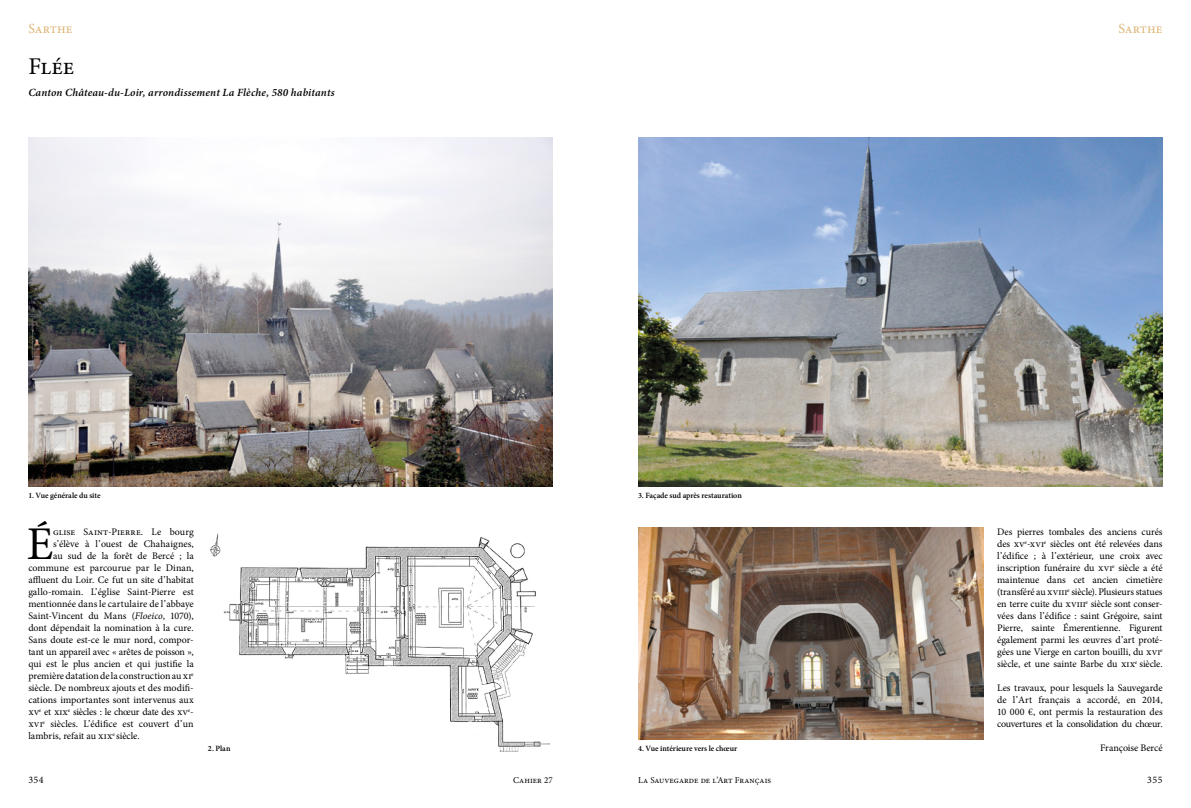
<style>
.page{position:relative;width:1191px;height:808px;background:#fff}
.page>*{position:absolute;margin:0;border:0;box-sizing:border-box;transform-origin:0 0}
.t1{font:46.9px "Minion Pro";color:#000}
.t2{font:24px "Minion Pro";color:#000}
.t3{font:14px "Minion Pro";letter-spacing:.005em;color:#dfb676}
.t4{font:italic 600 11px "Minion Pro";letter-spacing:.015em;color:#000}
.t5{font:10px/12px "Minion Pro";color:#000;text-align:justify}
.t6{font:9px "Minion Pro";letter-spacing:.005em;color:#000}
.t7{font:600 8px "Minion Pro";letter-spacing:-.005em;color:#000}
.s1{font-style:italic}
</style>
<div class="page">
<img style="left:28px;top:138px;width:525px;height:348px">
<img style="left:210px;top:533px;width:341px;height:218px">
<img style="left:638px;top:138px;width:524px;height:348px">
<img style="left:638px;top:528px;width:345px;height:211px">
<h3 class="t3" style="left:28px;top:20px;width:46px">Sarthe</h3>
<h3 class="t3" style="left:1118px;top:20px;width:46px">Sarthe</h3>
<h2 class="t2" style="left:28px;top:50px;width:48px">Flée</h2>
<p class="t4" style="left:28px;top:85px;width:308px">Canton Château-du-Loir, arrondissement La Flèche, 580 habitants</p>
<p class="t7" style="left:28px;top:490px;width:74px">1. Vue générale du site</p>
<h1 class="t1" style="left:27px;top:513px;width:28px">É</h1>
<p class="t5" style="left:53px;top:526px;width:142px">glise Saint-Pierre. Le bourg</p>
<p class="t5" style="left:53px;top:538px;width:142px">s’élève à l’ouest de Chahaignes,</p>
<p class="t5" style="left:53px;top:550px;width:142px">au sud de la forêt de Bercé ; la</p>
<p class="t5" style="left:28px;top:562px;width:167px">commune est parcourue par le Dinan,</p>
<p class="t5" style="left:28px;top:574px;width:167px">affluent du Loir. Ce fut un site d’habitat</p>
<p class="t5" style="left:28px;top:586px;width:167px">gallo-romain. L’église Saint-Pierre est</p>
<p class="t5" style="left:28px;top:598px;width:167px">mentionnée dans le cartulaire de l’abbaye</p>
<p class="t5" style="left:28px;top:610px;width:167px">Saint-Vincent du Mans (<span class="s1">Floeico</span>, 1070),</p>
<p class="t5" style="left:28px;top:622px;width:167px">dont dépendait la nomination à la cure.</p>
<p class="t5" style="left:28px;top:634px;width:167px">Sans doute est-ce le mur nord, compor-</p>
<p class="t5" style="left:28px;top:646px;width:167px">tant un appareil avec « arêtes de poisson »,</p>
<p class="t5" style="left:28px;top:658px;width:167px">qui est le plus ancien et qui justifie la</p>
<p class="t5" style="left:28px;top:670px;width:167px">première datation de la construction au xi<sup>e</sup></p>
<p class="t5" style="left:28px;top:682px;width:167px">siècle. De nombreux ajouts et des modifi-</p>
<p class="t5" style="left:28px;top:694px;width:167px">cations importantes sont intervenus aux</p>
<p class="t5" style="left:28px;top:706px;width:167px">xv<sup>e</sup> et xix<sup>e</sup> siècles : le chœur date des xv<sup>e</sup>-</p>
<p class="t5" style="left:28px;top:718px;width:167px">xvi<sup>e</sup> siècles. L’édifice est couvert d’un</p>
<p class="t5" style="left:28px;top:730px;width:113px">lambris, refait au xix<sup>e</sup> siècle.</p>
<p class="t7" style="left:208px;top:743px;width:24px">2. Plan</p>
<p class="t7" style="left:638px;top:490px;width:105px">3. Façade sud après restauration</p>
<p class="t7" style="left:638px;top:743px;width:101px">4. Vue intérieure vers le chœur</p>
<p class="t5" style="left:997px;top:526px;width:167px">Des pierres tombales des anciens curés des xv<sup>e</sup>-xvi<sup>e</sup> siècles ont été relevées dans l’édifice ; à l’extérieur, une croix avec inscription funéraire du xvi<sup>e</sup> siècle a été maintenue dans cet ancien cimetière (transféré au xviii<sup>e</sup> siècle). Plusieurs statues en terre cuite du xviii<sup>e</sup> siècle sont conser&shy;vées dans l’édifice : saint Grégoire, saint Pierre, sainte Émerentienne. Figurent également parmi les œuvres d’art proté&shy;gées une Vierge en carton bouilli, du xvi<sup>e </sup>siècle, et une sainte Barbe du xix<sup>e</sup> siècle.</p>
<p class="t5" style="left:997px;top:682px;width:167px">Les travaux, pour lesquels la Sauvegarde de l’Art français a accordé, en 2014, 10 000 €, ont permis la restauration des couvertures et la consolidation du chœur.</p>
<p class="t5" style="left:1100px;top:742px;width:64px">Françoise Bercé</p>
<p class="t5" style="left:28px;top:774px;width:17px">354</p>
<p class="t6" style="left:513px;top:774px;width:41px">Cahier 27</p>
<p class="t6" style="left:638px;top:774px;width:135px">La Sauvegarde de l’Art Français</p>
<p class="t5" style="left:1147px;top:774px;width:17px">355</p>
</div>
